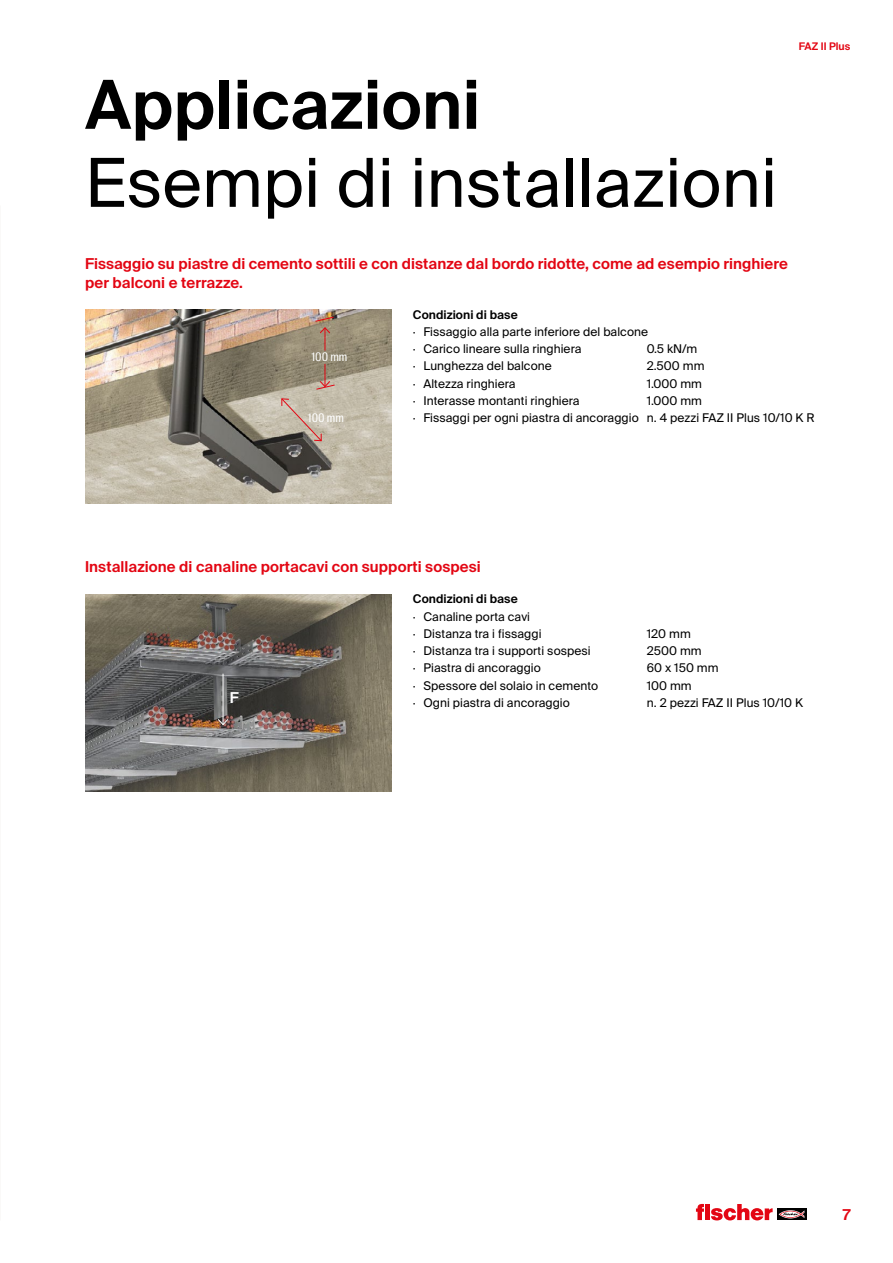
<style>
.page{position:relative;width:893px;height:1263px;background:#fff}
.page>*{position:absolute;margin:0;border:0;box-sizing:border-box;transform-origin:0 0}
.t1{font:67.5px "fischerstrong";letter-spacing:.005em;color:#000}
.t2{font:600 67.5px "fischerstrong";letter-spacing:.005em;color:#000}
.t3{font:600 15px/18.8px "fischerstrong";letter-spacing:.005em;color:#e30613}
.t4{font:600 15px "fischerstrong";color:#fff}
.t5{font:12px/17.2px "fischerstrong";letter-spacing:.005em;color:#000}
.t6{font:600 12px "fischerstrong";letter-spacing:.005em;color:#000}
.t7{font:11.85px "fischerstrong Cond";color:#fff}
.t8{font:600 10.5px "fischerstrong";letter-spacing:.005em;color:#e30613}
</style>
<div class="page">
<svg style="left:777px;top:1208px;width:29px;height:12px"></svg>
<svg style="left:779px;top:1210px;width:25px;height:8px"></svg>
<svg style="left:696px;top:1204px;width:77px;height:16px"></svg>
<img style="left:85px;top:594px;width:307px;height:197px">
<img style="left:85px;top:309px;width:307px;height:195px">
<hr style="left:223px;top:674px;width:1px;height:50px;background:#fff">
<svg style="left:217px;top:718px;width:12px;height:8px"></svg>
<svg style="left:315px;top:316px;width:20px;height:34px"></svg>
<svg style="left:316px;top:364px;width:19px;height:26px"></svg>
<svg style="left:281px;top:398px;width:41px;height:44px;background:#b4a496"></svg>
<p class="t8" style="left:799px;top:41px;width:53px">FAZ II Plus</p>
<h1 class="t2" style="left:85px;top:66px;width:397px">Applicazioni</h1>
<h1 class="t1" style="left:85px;top:144px;width:693px">Esempi di installazioni</h1>
<p class="t3" style="left:85px;top:255px;width:704px">Fissaggio su piastre di cemento sottili e con distanze dal bordo ridotte, come ad esempio ringhiere per balconi e terrazze.</p>
<p class="t6" style="left:413px;top:308px;width:106px">Condizioni di base</p>
<p class="t5" style="left:413px;top:323px;width:237px">· Fissaggio alla parte inferiore del balcone · Carico lineare sulla ringhiera</p>
<p class="t5" style="left:647px;top:340px;width:52px">0.5 kN/m</p>
<p class="t7" style="left:311px;top:350px;width:38px">100 mm</p>
<p class="t5" style="left:413px;top:358px;width:141px">· Lunghezza del balcone</p>
<p class="t5" style="left:647px;top:358px;width:59px">2.500 mm</p>
<p class="t5" style="left:413px;top:375px;width:104px">· Altezza ringhiera</p>
<p class="t5" style="left:647px;top:375px;width:57px">1.000 mm</p>
<p class="t5" style="left:413px;top:392px;width:168px">· Interasse montanti ringhiera</p>
<p class="t5" style="left:413px;top:392px;width:403px;text-indent:234px">1.000 mm<br>· Fissaggi per ogni piastra di ancoraggio n. 4 pezzi FAZ II Plus 10/10 K R</p>
<p class="t7" style="left:308px;top:411px;width:38px">100 mm</p>
<p class="t3" style="left:85px;top:558px;width:397px">Installazione di canaline portacavi con supporti sospesi</p>
<p class="t6" style="left:413px;top:592px;width:106px">Condizioni di base</p>
<p class="t5" style="left:413px;top:608px;width:130px">· Canaline porta cavi<br>· Distanza tra i fissaggi</p>
<p class="t5" style="left:647px;top:625px;width:46px">120 mm</p>
<p class="t4" style="left:230px;top:689px;width:10px">F</p>
<p class="t5" style="left:413px;top:642px;width:179px">· Distanza tra i supporti sospesi</p>
<p class="t5" style="left:647px;top:642px;width:57px">2500 mm</p>
<p class="t5" style="left:413px;top:660px;width:130px">· Piastra di ancoraggio</p>
<p class="t5" style="left:647px;top:660px;width:73px">60 x 150 mm</p>
<p class="t5" style="left:413px;top:677px;width:187px">· Spessore del solaio in cemento</p>
<p class="t5" style="left:647px;top:677px;width:46px">100 mm</p>
<p class="t5" style="left:413px;top:694px;width:159px">· Ogni piastra di ancoraggio</p>
<p class="t5" style="left:647px;top:694px;width:158px">n. 2 pezzi FAZ II Plus 10/10 K</p>
<p class="t3" style="left:843px;top:1206px;width:9px">7</p>
</div>
